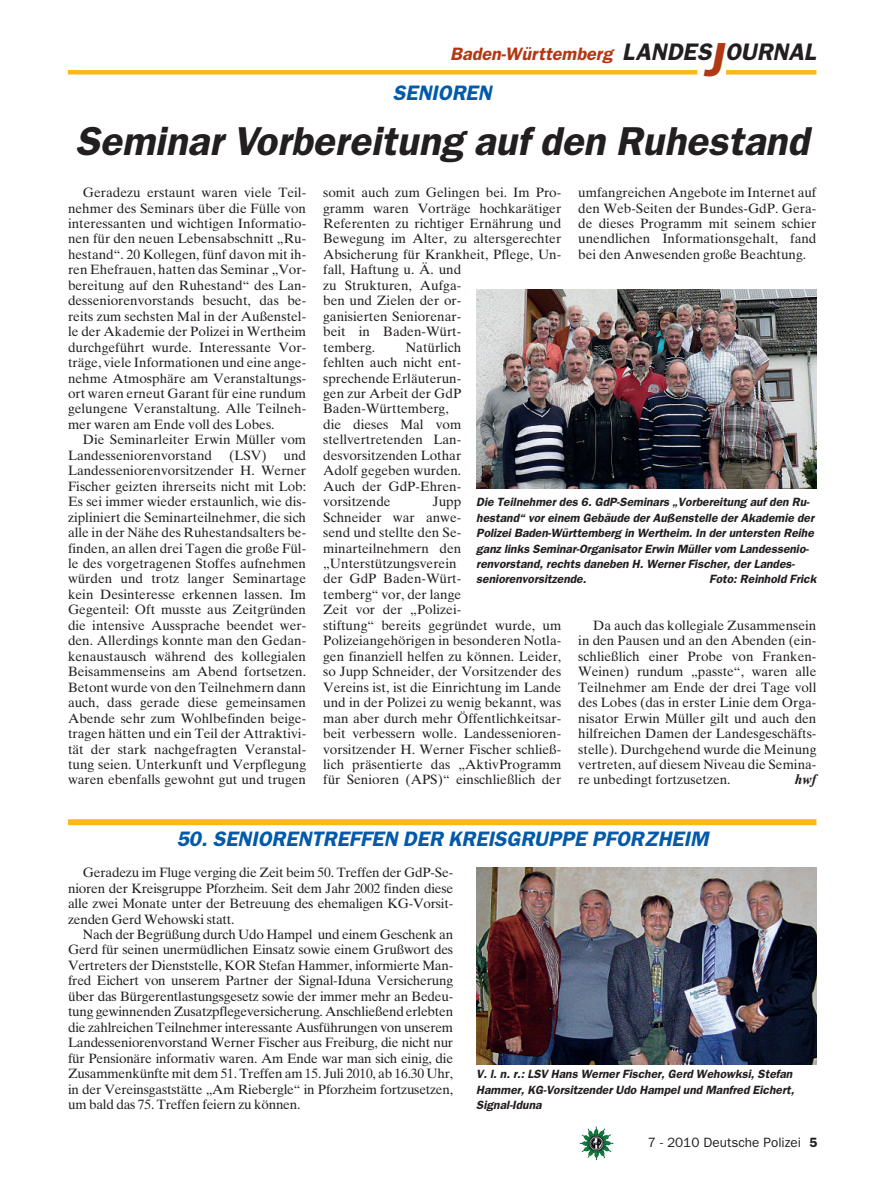
<style>
.page{position:relative;width:893px;height:1191px;background:#fff}
.page>*{position:absolute;margin:0;border:0;box-sizing:border-box;transform-origin:0 0}
.t1{font:40.5px "Franklin Gothic Demi Oblique OV KEWLFB";color:#231f20}
.t2{font:24px "Franklin Gothic Demi Oblique OV KEWLFB";color:#231f20}
.t3{font:21px "Franklin Gothic Demi Oblique OV KEWLFB";color:#015aaa}
.t4{font:18px "Franklin Gothic Demi Oblique OV KEWLFB";color:#b23814}
.t5{font:13.5px/15.5px "Times Ten Roman OV EEWLFB";color:#231f20;text-align:justify}
.t6{font:13.5px "Franklin Gothic Book OV IEWLFB";color:#231f20}
.t7{font:13.5px "Times Ten Bold Italic OV GEWLFB";color:#231f20}
.t8{font:12px/15.5px "Franklin Gothic Demi Oblique OV KEWLFB";color:#231f20}
.s1{font-size:48px;color:#b23814}
.s2{font-family:"Franklin Gothic Demi OV HEWLFB"}
</style>
<div class="page">
<img style="left:582px;top:1128px;width:31px;height:32px">
<hr style="left:68px;top:70px;width:629px;height:4px;background:#fcb814">
<div style="left:726px;top:70px;width:90px;height:5px;background:#fcb814"></div>
<img style="left:476px;top:289px;width:340px;height:200px">
<img style="left:476px;top:867px;width:340px;height:197px">
<div style="left:68px;top:819px;width:748px;height:6px;background:#fcb814"></div>
<h3 class="t4" style="left:450px;top:44px;width:164px">Baden-Württemberg</h3>
<h3 class="t3" style="left:393px;top:81px;width:100px">SENIOREN</h3>
<h2 class="t2" style="left:622px;top:38px;width:195px">LANDES<span class="s1">J</span>OURNAL</h2>
<h1 class="t1" style="left:75px;top:117px;width:735px">Seminar Vorbereitung auf den Ruhestand</h1>
<p class="t5" style="left:68px;top:185px;width:240px;text-indent:15px">Geradezu erstaunt waren viele Teil&shy;nehmer des Seminars über die Fülle von interessanten und wichtigen Informatio&shy;nen für den neuen Lebensabschnitt „Ru&shy;hestand“. 20 Kollegen, fünf davon mit ih&shy;ren Ehefrauen, hatten das Seminar „Vor&shy;bereitung auf den Ruhestand“ des Lan&shy;desseniorenvorstands besucht, das be&shy;reits zum sechsten Mal in der Außenstel&shy;le der Akademie der Polizei in Wertheim durchgeführt wurde. Interessante Vor&shy;träge, viele Informationen und eine ange&shy;nehme Atmosphäre am Veranstaltungs&shy;ort waren erneut Garant für eine rundum gelungene Veranstaltung. Alle Teilneh&shy;mer waren am Ende voll des Lobes.</p>
<p class="t5" style="left:68px;top:432px;width:240px;text-indent:15px">Die Seminarleiter Erwin Müller vom<br>Landesseniorenvorstand</p>
<p class="t5" style="left:229px;top:447px;width:39px">(LSV)</p>
<p class="t5" style="left:68px;top:447px;width:240px;text-indent:216px">und Landesseniorenvorsitzender H. Werner Fischer geizten ihrerseits nicht mit Lob:<br>Es sei immer wieder erstaunlich, wie dis&shy;zipliniert die Seminarteilnehmer, die sich alle in der Nähe des Ruhestandsalters be&shy;finden, an allen drei Tagen die große Fül&shy;le des vorgetragenen Stoffes aufnehmen würden und trotz langer Seminartage kein Desinteresse erkennen lassen. Im Gegenteil: Oft musste aus Zeitgründen die intensive Aussprache beendet wer&shy;den. Allerdings konnte man den Gedan&shy;kenaustausch während des kollegialen Beisammenseins am Abend fortsetzen.<br>Betont wurde von den Teilnehmern dann auch, dass gerade diese gemeinsamen Abende sehr zum Wohlbefinden beige&shy;tragen hätten und ein Teil der Attraktivi&shy;tät der stark nachgefragten Veranstal&shy;tung seien. Unterkunft und Verpflegung waren ebenfalls gewohnt gut und trugen</p>
<p class="t5" style="left:323px;top:185px;width:240px;text-align:left">somit auch zum Gelingen bei. Im Pro&shy;gramm waren Vorträge hochkarätiger<br>Referenten zu richtiger Ernährung und<br>Bewegung im Alter, zu altersgerechter<br>Absicherung für Krankheit, Pflege, Un&shy;fall, Haftung u. Ä. und<br>zu Strukturen, Aufga-<br>ben und Zielen der or-<br>ganisierten Seniorenar-<br>beit in Baden-Würt-<br>temberg.</p>
<p class="t5" style="left:578px;top:185px;width:240px">umfangreichen Angebote im Internet auf den Web-Seiten der Bundes-GdP. Gera&shy;de dieses Programm mit seinem schier unendlichen Informationsgehalt, fand bei den Anwesenden große Beachtung.</p>
<p class="t5" style="left:323px;top:339px;width:140px;text-align:left;text-indent:83px">Natürlich fehlten auch nicht ent&shy;sprechende Erläuterun&shy;gen zur Arbeit der GdP<br>Baden-Württemberg, die dieses Mal vom stellvertretenden Lan&shy;desvorsitzenden Lothar<br>Adolf gegeben wurden.<br>Auch der GdP-Ehren&shy;vorsitzende</p>
<p class="t5" style="left:323px;top:494px;width:240px;text-align:left;text-indent:110px">Jupp<br>Schneider war anwe-<br>send und stellte den Se&shy;minarteilnehmern den „Unterstützungsverein<br>der GdP Baden-Würt-<br>temberg“ vor, der lange<br>Zeit vor der „Polizei-<br>stiftung“ bereits gegründet wurde, um<br>Polizeiangehörigen in besonderen Notla&shy;gen finanziell helfen zu können. Leider, so Jupp Schneider, der Vorsitzender des<br>Vereins ist, ist die Einrichtung im Lande und in der Polizei zu wenig bekannt, was man aber durch mehr Öffentlichkeitsar&shy;beit verbessern wolle. Landessenioren&shy;vorsitzender H. Werner Fischer schließ&shy;lich präsentierte das „AktivProgramm für Senioren (APS)“ einschließlich der</p>
<p class="t8" style="left:476px;top:494px;width:339px">Die Teilnehmer des 6. GdP-Seminars „Vorbereitung auf den Ru&shy;hestand“ vor einem Gebäude der Außenstelle der Akademie der Polizei Baden-Württemberg in Wertheim. In der untersten Reihe ganz links Seminar-Organisator Erwin Müller vom Landessenio&shy;renvorstand, rechts daneben H. Werner Fischer, der Landes&shy;seniorenvorsitzende.</p>
<p class="t8" style="left:709px;top:571px;width:109px">Foto: Reinhold Frick</p>
<p class="t5" style="left:578px;top:617px;width:240px;text-indent:15px">Da auch das kollegiale Zusammensein in den Pausen und an den Abenden (ein&shy;schließlich einer Probe von Franken-Weinen) rundum „passte“, waren alle Teilnehmer am Ende der drei Tage voll des Lobes (das in erster Linie dem Orga&shy;nisator Erwin Müller gilt und auch den hilfreichen Damen der Landesgeschäfts&shy;stelle). Durchgehend wurde die Meinung vertreten, auf diesem Niveau die Semina&shy;re unbedingt fortzusetzen.</p>
<p class="t7" style="left:795px;top:772px;width:23px">hwf</p>
<h3 class="t3" style="left:176px;top:826px;width:534px">50. SENIORENTREFFEN DER KREISGRUPPE PFORZHEIM</h3>
<p class="t5" style="left:68px;top:864px;width:387px;text-indent:15px">Geradezu im Fluge verging die Zeit beim 50. Treffen der GdP-Se&shy;nioren der Kreisgruppe Pforzheim. Seit dem Jahr 2002 finden diese alle zwei Monate unter der Betreuung des ehemaligen KG-Vorsit&shy;zenden Gerd Wehowski statt.</p>
<p class="t5" style="left:68px;top:926px;width:387px;text-indent:15px">Nach der Begrüßung durch Udo Hampel und einem Geschenk an Gerd für seinen unermüdlichen Einsatz sowie einem Grußwort des Vertreters der Dienststelle, KOR Stefan Hammer, informierte Man&shy;fred Eichert von unserem Partner der Signal-Iduna Versicherung über das Bürgerentlastungsgesetz sowie der immer mehr an Bedeu&shy;tung gewinnenden Zusatzpflegeversicherung. Anschließend erlebten die zahlreichen Teilnehmer interessante Ausführungen von unserem Landesseniorenvorstand Werner Fischer aus Freiburg, die nicht nur für Pensionäre informativ waren. Am Ende war man sich einig, die Zusammenkünfte mit dem 51. Treffen am 15. Juli 2010, ab 16.30 Uhr, in der Vereinsgaststätte „Am Riebergle“ in Pforzheim fortzusetzen, um bald das 75. Treffen feiern zu können.</p>
<p class="t8" style="left:476px;top:1066px;width:320px">V. l. n. r.: LSV Hans Werner Fischer, Gerd Wehowksi, Stefan<br>Hammer, KG-Vorsitzender Udo Hampel und Manfred Eichert,<br>Signal-Iduna</p>
<p class="t6" style="left:648px;top:1134px;width:171px">7 - 2010 Deutsche Polizei <span class="s2">5</span></p>
</div>
